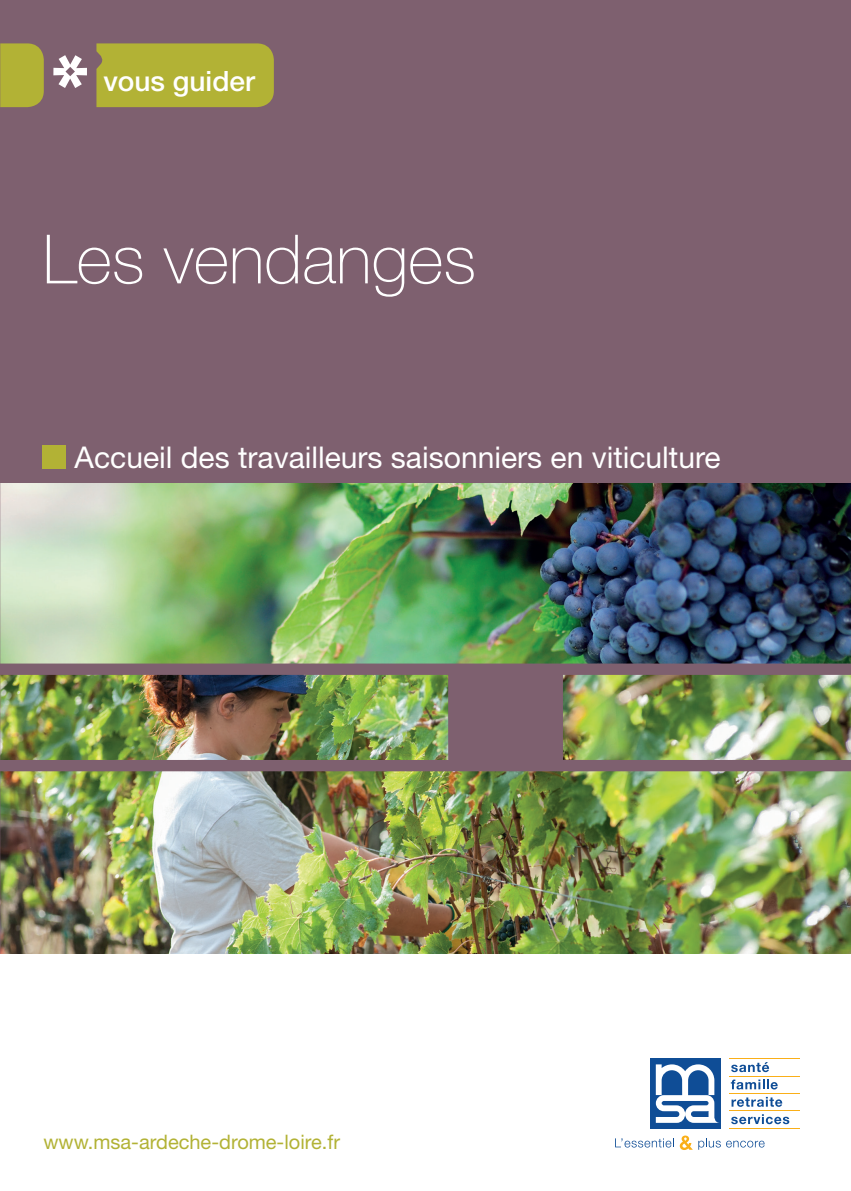
<style>
.page{position:relative;width:851px;height:1191px;background:#fff}
.page>*{position:absolute;margin:0;border:0;box-sizing:border-box;transform-origin:0 0}
.t1{font:100 68px "Helvetica Neue";color:#fff}
.t2{font:30px "Helvetica Neue";color:#fff}
.t3{font:500 28px "Helvetica Neue";color:#fff}
.t4{font:20px "Helvetica Neue";color:#b2b235}
</style>
<div class="page">
<img style="left:0;top:482px;width:850px;height:181px">
<div style="left:0;top:0;width:850px;height:482px;background:#7e606f"></div>
<img style="left:0;top:771px;width:850px;height:182px">
<div style="left:43px;top:445px;width:23px;height:23px;background:#b2b235"></div>
<div style="left:96px;top:43px;width:178px;height:64px;background:#b2b235"></div>
<svg style="left:0;top:43px;width:44px;height:64px;background:#afad38"></svg>
<svg style="left:53px;top:55px;width:34px;height:33px"></svg>
<img style="left:0;top:663px;width:850px;height:108px">
<svg style="left:731px;top:1062px;width:38px;height:10px"></svg>
<svg style="left:730px;top:1079px;width:47px;height:10px"></svg>
<svg style="left:731px;top:1096px;width:51px;height:10px"></svg>
<svg style="left:731px;top:1114px;width:58px;height:10px"></svg>
<hr style="left:729px;top:1058px;width:70px;height:1px;background:#faaf18">
<hr style="left:729px;top:1075px;width:70px;height:1px;background:#faaf18">
<hr style="left:729px;top:1093px;width:70px;height:1px;background:#faaf18">
<hr style="left:729px;top:1110px;width:70px;height:1px;background:#faaf18">
<hr style="left:729px;top:1127px;width:70px;height:1px;background:#faaf18">
<div style="left:650px;top:1058px;width:70px;height:70px;background:#0f4d96"></div>
<svg style="left:655px;top:1064px;width:62px;height:58px"></svg>
<svg style="left:615px;top:1138px;width:57px;height:9px"></svg>
<svg style="left:679px;top:1135px;width:13px;height:15px"></svg>
<svg style="left:698px;top:1138px;width:22px;height:11px"></svg>
<svg style="left:726px;top:1140px;width:38px;height:7px"></svg>
<p class="t3" style="left:103px;top:64px;width:153px">vous guider</p>
<h1 class="t1" style="left:43px;top:220px;width:435px">Les vendanges</h1>
<p class="t2" style="left:75px;top:439px;width:647px">Accueil des travailleurs saisonniers en viticulture</p>
<p class="t4" style="left:43px;top:1129px;width:298px">www.msa-ardeche-drome-loire.fr</p>
</div>
